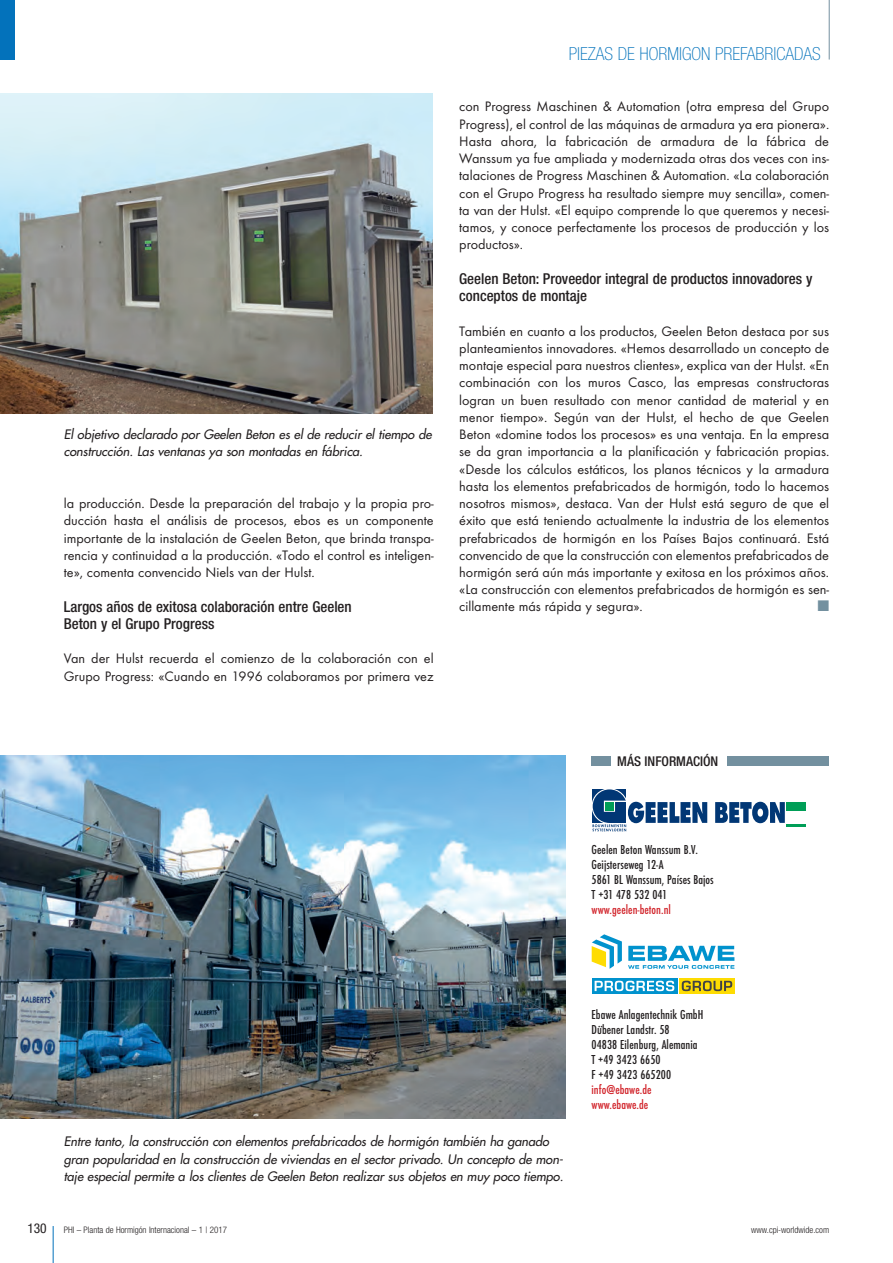
<style>
.page{position:relative;width:893px;height:1263px;background:#fff}
.page>*{position:absolute;margin:0;border:0;box-sizing:border-box;transform-origin:0 0}
.t1{font:100 condensed 18px "Helvetica Neue";color:#0372bb}
.t2{font:500 condensed 15px/17.2px "Helvetica Neue";color:#231f20}
.t3{font:14.25px/17.2px "Futura T";color:#231f20;text-align:justify}
.t4{font:14.25px "European Pi Three";color:#73909f}
.t5{font:500 condensed 13.5px/15px "Futura T";letter-spacing:.005em;color:#231f20}
.t6{font:500 condensed 13.5px/15px "Futura T";letter-spacing:.005em;color:#d1232a}
.t7{font:500 condensed 13.5px "Helvetica Neue";color:#231f20}
.t8{font:condensed 13.5px "Helvetica Neue";color:#231f20}
.t9{font:italic 12.75px/17.2px "Futura";color:#231f20}
.t10{font:300 condensed 9px "Helvetica Neue";color:#231f20}
.s1{font-family:"Adobe Devanagari";font-weight:700;font-style:italic;font-stretch:normal}
</style>
<div class="page">
<hr style="left:53px;top:1226px;width:1px;height:37px;background:#0372bb">
<hr style="left:829px;top:0;width:1px;height:60px;background:#73909f">
<div style="left:0;top:0;width:15px;height:60px;background:#0372bb"></div>
<div style="left:786px;top:802px;width:19px;height:8px;background:#009e57"></div>
<hr style="left:786px;top:824px;width:19px;height:3px;background:#009e57">
<svg style="left:592px;top:789px;width:115px;height:42px"></svg>
<svg style="left:715px;top:802px;width:70px;height:21px"></svg>
<div style="left:592px;top:756px;width:19px;height:10px;background:#73909f"></div>
<div style="left:727px;top:756px;width:102px;height:10px;background:#73909f"></div>
<img style="left:0;top:94px;width:433px;height:320px">
<img style="left:0;top:756px;width:566px;height:363px">
<svg style="left:592px;top:978px;width:85px;height:15px"></svg>
<svg style="left:679px;top:978px;width:55px;height:15px"></svg>
<svg style="left:595px;top:980px;width:79px;height:11px"></svg>
<svg style="left:682px;top:980px;width:50px;height:11px"></svg>
<svg style="left:592px;top:934px;width:30px;height:35px"></svg>
<svg style="left:628px;top:946px;width:106px;height:23px"></svg>
<p class="t9" style="left:64px;top:426px;width:372px">El objetivo declarado por Geelen Beton es el de reducir el tiempo de construcción. Las ventanas ya son montadas en fábrica.</p>
<p class="t3" style="left:64px;top:495px;width:371px">la producción. Desde la preparación del trabajo y la propia pro&shy;ducción hasta el análisis de procesos, ebos es un componente importante de la instalación de Geelen Beton, que brinda transpa&shy;rencia y continuidad a la producción. «Todo el control es inteligen&shy;te», comenta convencido Niels van der Hulst.</p>
<p class="t2" style="left:64px;top:599px;width:289px">Largos años de exitosa colaboración entre Geelen<br>Beton y el Grupo Progress</p>
<p class="t3" style="left:64px;top:650px;width:371px">Van der Hulst recuerda el comienzo de la colaboración con el<br>Grupo Progress: «Cuando en 1996 colaboramos por primera vez</p>
<p class="t1" style="left:569px;top:43px;width:253px">PIEZAS DE HORMIGON PREFABRICADAS</p>
<p class="t3" style="left:459px;top:98px;width:371px">con Progress Maschinen &amp; Automation (otra empresa del Grupo Progress), el control de las máquinas de armadura ya era pionera».<br>Hasta ahora, la fabricación de armadura de la fábrica de Wanssum ya fue ampliada y modernizada otras dos veces con ins&shy;talaciones de Progress Maschinen &amp; Automation. «La colaboración con el Grupo Progress ha resultado siempre muy sencilla», comen&shy;ta van der Hulst. «El equipo comprende lo que queremos y necesi&shy;tamos, y conoce perfectamente los procesos de producción y los productos».</p>
<p class="t2" style="left:459px;top:271px;width:355px">Geelen Beton: Proveedor integral de productos innovadores y conceptos de montaje</p>
<p class="t3" style="left:459px;top:322px;width:371px">También en cuanto a los productos, Geelen Beton destaca por sus planteamientos innovadores. «Hemos desarrollado un concepto de montaje especial para nuestros clientes», explica van der Hulst. «En combinación con los muros Casco, las empresas constructoras logran un buen resultado con menor cantidad de material y en menor tiempo». Según van der Hulst, el hecho de que Geelen Beton «domine todos los procesos» es una ventaja. En la empresa se da gran importancia a la planificación y fabricación propias. «Desde los cálculos estáticos, los planos técnicos y la armadura hasta los elementos prefabricados de hormigón, todo lo hacemos nosotros mismos», destaca. Van der Hulst está seguro de que el éxito que está teniendo actualmente la industria de los elementos prefabricados de hormigón en los Países Bajos continuará. Está convencido de que la construcción con elementos prefabricados de hormigón será aún más importante y exitosa en los próximos años. «La construcción con elementos prefabricados de hormigón es sen&shy;cillamente más rápida y segura».</p>
<p class="t4" style="left:817px;top:598px;width:13px">-</p>
<p class="t7" style="left:617px;top:756px;width:102px">MÁS INFORMACIÓN</p>
<p class="t5" style="left:592px;top:841px;width:124px">Geelen Beton Wanssum B.V.<br>Geijsterseweg 12-A<br>5861 BL Wanssum, Países Bajos<br>T +31 478 532 041</p>
<p class="t6" style="left:592px;top:901px;width:81px">www.geelen-beton.nl</p>
<p class="t5" style="left:592px;top:1006px;width:113px">Ebawe Anlagentechnik GmbH<br>Du<span class="s1">̈</span>bener Landstr. 58<br>04838 Eilenburg, Alemania<br>T +49 3423 6650<br>F +49 3423 665200</p>
<p class="t6" style="left:592px;top:1081px;width:62px">info@ebawe.de www.ebawe.de</p>
<p class="t9" style="left:64px;top:1133px;width:504px">Entre tanto, la construcción con elementos prefabricados de hormigón también ha ganado gran popularidad en la construcción de viviendas en el sector privado. Un concepto de mon&shy;taje especial permite a los clientes de Geelen Beton realizar sus objetos en muy poco tiempo.</p>
<p class="t8" style="left:28px;top:1223px;width:21px">130</p>
<p class="t10" style="left:64px;top:1224px;width:165px">PHI – Planta de Hormigón Internacional – 1 | 2017</p>
<p class="t10" style="left:751px;top:1224px;width:79px">www.cpi-worldwide.com</p>
</div>
